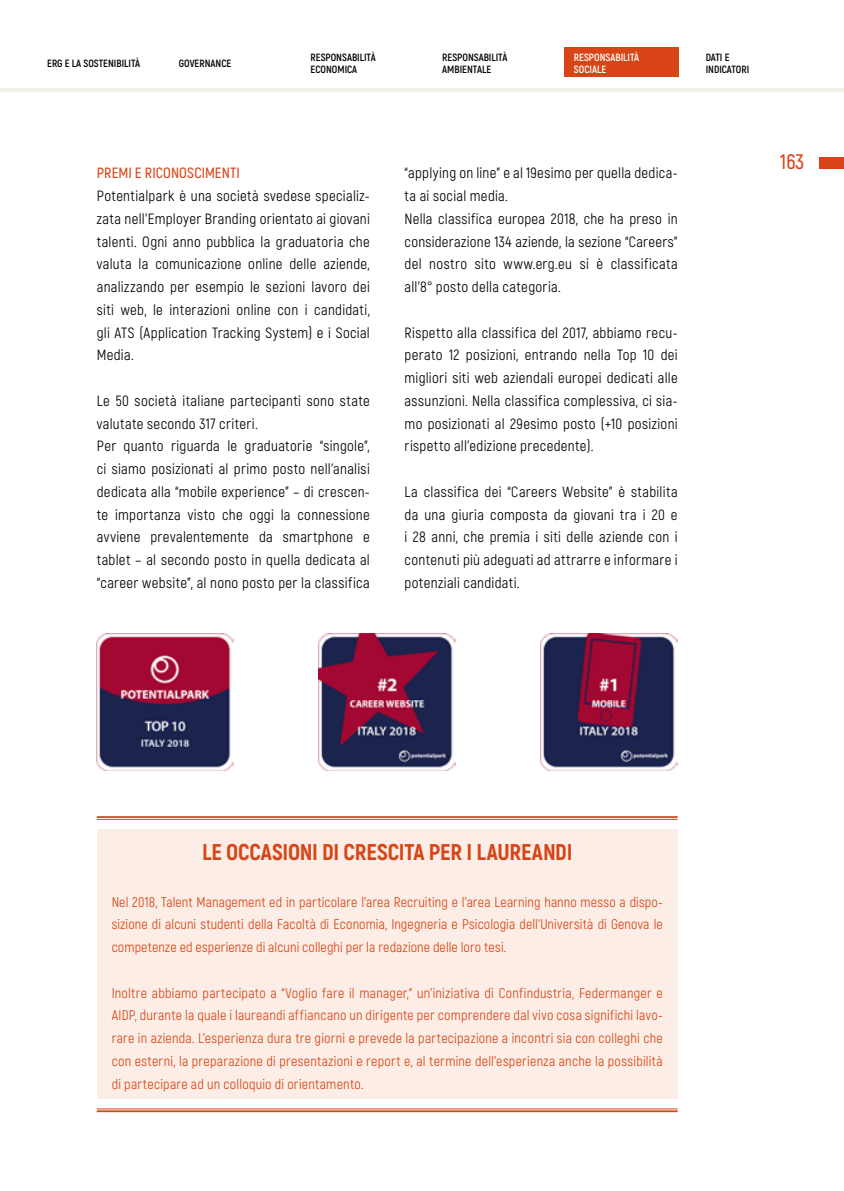
<style>
.page{position:relative;width:844px;height:1191px;background:#fff}
.page>*{position:absolute;margin:0;border:0;box-sizing:border-box;transform-origin:0 0}
.t1{font:800 22.75px "Akrobat";letter-spacing:-.01em;color:#d84416}
.t2{font:600 21px "Akrobat";color:#d84416}
.t3{font:14.88px/22.8px "Akrobat";letter-spacing:.02em;color:#000;text-align:justify}
.t4{font:600 14.88px "Akrobat";letter-spacing:.005em;color:#d84416}
.t5{font:14px/22.8px "Akrobat";letter-spacing:.015em;color:#d84416;text-align:justify}
.t6{font:700 10.5px/12.6px "Akrobat";color:#000}
.t7{font:700 10.5px/12.6px "Akrobat";color:#fff}
</style>
<div class="page">
<hr style="left:0;top:88px;width:843px;height:4px;background:#f3f1ea">
<div style="left:819px;top:157px;width:24px;height:12px;background:#d84416"></div>
<div style="left:564px;top:47px;width:114px;height:30px;background:#d84416"></div>
<hr style="left:97px;top:816px;width:580px;height:2px;background:#d84416">
<hr style="left:97px;top:819px;width:580px;height:1px;background:#d84416">
<hr style="left:97px;top:1108px;width:580px;height:1px;background:#d84416">
<hr style="left:97px;top:1110px;width:580px;height:2px;background:#d84416">
<div style="left:97px;top:829px;width:580px;height:270px;background:#fceee6"></div>
<img style="left:319px;top:633px;width:136px;height:137px">
<img style="left:541px;top:633px;width:136px;height:137px">
<img style="left:97px;top:633px;width:136px;height:137px">
<p class="t6" style="left:47px;top:57px;width:94px">ERG E LA SOSTENIBILITÀ</p>
<p class="t6" style="left:442px;top:51px;width:67px">RESPONSABILITÀ<br>AMBIENTALE</p>
<p class="t7" style="left:574px;top:51px;width:67px">RESPONSABILITÀ<br>SOCIALE</p>
<p class="t6" style="left:705px;top:51px;width:45px">DATI E<br>INDICATORI</p>
<p class="t6" style="left:310px;top:51px;width:67px">RESPONSABILITÀ<br>ECONOMICA</p>
<p class="t6" style="left:179px;top:57px;width:54px">GOVERNANCE</p>
<p class="t4" style="left:97px;top:164px;width:145px">PREMI E RICONOSCIMENTI</p>
<p class="t3" style="left:97px;top:184px;width:274px">Potentialpark è una società svedese specializ&shy;zata nell’Employer Branding orientato ai giovani talenti. Ogni anno pubblica la graduatoria che valuta la comunicazione online delle aziende, analizzando per esempio le sezioni lavoro dei siti web, le interazioni online con i candidati, gli ATS (Application Tracking System) e i Social Media.</p>
<p class="t3" style="left:97px;top:389px;width:274px;text-align:left">Le 50 società italiane partecipanti sono state valutate secondo 317 criteri.<br>Per quanto riguarda le graduatorie “singole”, ci siamo posizionati al primo posto nell’analisi dedicata alla “mobile experience” – di crescen&shy;te importanza visto che oggi la connessione avviene prevalentemente da smartphone e tablet – al secondo posto in quella dedicata al “career website”, al nono posto per la classifica</p>
<p class="t3" style="left:404px;top:162px;width:274px;text-align:left">“applying on line” e al 19esimo per quella dedica&shy;ta ai social media.<br>Nella classifica europea 2018, che ha preso in considerazione 134 aziende, la sezione “Careers” del nostro sito www.erg.eu si è classificata all’8° posto della categoria.</p>
<p class="t3" style="left:404px;top:321px;width:274px">Rispetto alla classifica del 2017, abbiamo recu&shy;perato 12 posizioni, entrando nella Top 10 dei migliori siti web aziendali europei dedicati alle assunzioni. Nella classifica complessiva, ci sia&shy;mo posizionati al 29esimo posto (+10 posizioni rispetto all’edizione precedente).</p>
<p class="t3" style="left:404px;top:480px;width:274px">La classifica dei “Careers Website” è stabilita da una giuria composta da giovani tra i 20 e i 28 anni, che premia i siti delle aziende con i contenuti più adeguati ad attrarre e informare i potenziali candidati.</p>
<h2 class="t2" style="left:780px;top:149px;width:25px">163</h2>
<h1 class="t1" style="left:202px;top:837px;width:372px">LE OCCASIONI DI CRESCITA PER I LAUREANDI</h1>
<p class="t5" style="left:112px;top:890px;width:552px">Nel 2018, Talent Management ed in particolare l’area Recruiting e l’area Learning hanno messo a dispo&shy;sizione di alcuni studenti della Facoltà di Economia, Ingegneria e Psicologia dell’Università di Genova le competenze ed esperienze di alcuni colleghi per la redazione delle loro tesi.</p>
<p class="t5" style="left:112px;top:981px;width:552px">Inoltre abbiamo partecipato a “Voglio fare il manager,” un’iniziativa di Confindustria, Federmanger e AIDP, durante la quale i laureandi affiancano un dirigente per comprendere dal vivo cosa significhi lavo&shy;rare in azienda. L’esperienza dura tre giorni e prevede la partecipazione a incontri sia con colleghi che con esterni, la preparazione di presentazioni e report e, al termine dell’esperienza anche la possibilità di partecipare ad un colloquio di orientamento.</p>
</div>
